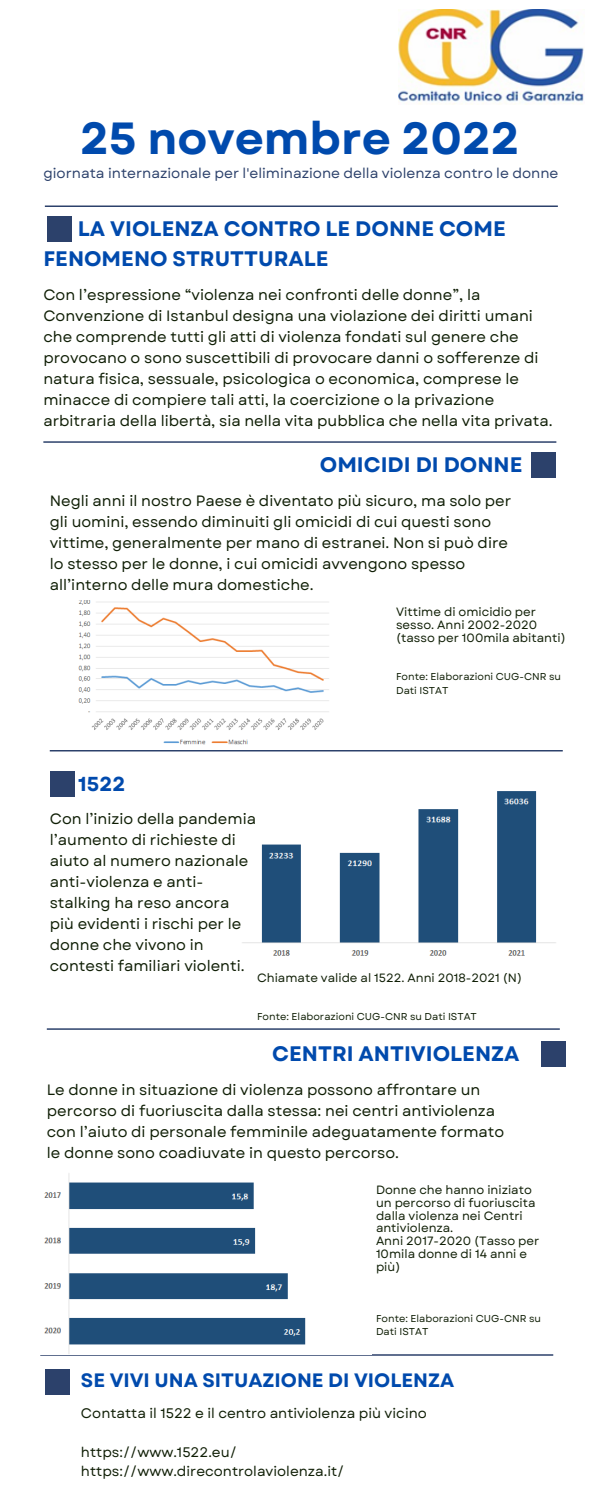
<style>
.page{position:relative;width:600px;height:1500px;background:#fff}
.page>*{position:absolute;margin:0;border:0;box-sizing:border-box;transform-origin:0 0}
.t1{font:700 45px "Garet";color:#004aad}
.t2{font:700 21px/29.2px "Garet";color:#004aad}
.t3{font:700 20.2px "Garet";color:#004aad}
.t4{font:700 19.4px "Garet";color:#004aad}
.t5{font:15px/21px "Garet";color:#0f1e05}
.t6{font:14px "Garet";color:#2c416b}
.t7{font:13.8px/19.4px "Garet";color:#0f1e05}
.t8{font:12px/12.8px "Garet";color:#0f1e05}
.t9{font:10px/13.8px "Garet";color:#0f1e05}
</style>
<div class="page">
<div style="left:47px;top:217px;width:25px;height:25px;background:#2c416b"></div>
<hr style="left:45px;top:206px;width:513px;height:1px;background:#2c416b">
<hr style="left:43px;top:441px;width:513px;height:2px;background:#2c416b">
<hr style="left:50px;top:750px;width:513px;height:1px;background:#2c416b">
<hr style="left:47px;top:1028px;width:513px;height:2px;background:#2c416b">
<div style="left:50px;top:772px;width:25px;height:25px;background:#2c416b"></div>
<div style="left:531px;top:453px;width:25px;height:25px;background:#2c416b"></div>
<div style="left:541px;top:1041px;width:25px;height:26px;background:#2c416b"></div>
<img style="left:399px;top:9px;width:185px;height:96px">
<hr style="left:40px;top:1354px;width:513px;height:2px;background:#2c416b">
<div style="left:45px;top:1369px;width:25px;height:25px;background:#2c416b"></div>
<img style="left:78px;top:600px;width:251px;height:145px">
<img style="left:242px;top:791px;width:314px;height:165px">
<img style="left:44px;top:1173px;width:262px;height:181px">
<h1 class="t1" style="left:80px;top:106px;width:441px">25 novembre 2022</h1>
<p class="t6" style="left:43px;top:163px;width:517px">giornata internazionale per l'eliminazione della violenza contro le donne</p>
<h2 class="t2" style="left:43px;top:215px;width:464px;text-indent:35px">LA VIOLENZA CONTRO LE DONNE COME<br>FENOMENO STRUTTURALE</h2>
<p class="t5" style="left:43px;top:284px;width:511px">Con l’espressione “violenza nei confronti delle donne”, la Convenzione di Istanbul designa una violazione dei diritti umani che comprende tutti gli atti di violenza fondati sul genere che provocano o sono suscettibili di provocare danni o sofferenze di natura fisica, sessuale, psicologica o economica, comprese le minacce di compiere tali atti, la coercizione o la privazione arbitraria della libertà, sia nella vita pubblica che nella vita privata.</p>
<h2 class="t2" style="left:320px;top:450px;width:204px">OMICIDI DI DONNE</h2>
<p class="t5" style="left:50px;top:490px;width:463px">Negli anni il nostro Paese è diventato più sicuro, ma solo per gli uomini, essendo diminuiti gli omicidi di cui questi sono vittime, generalmente per mano di estranei. Non si può dire lo stesso per le donne, i cui omicidi avvengono spesso all’interno delle mura domestiche.</p>
<p class="t8" style="left:396px;top:606px;width:171px">Vittime di omicidio per sesso. Anni 2002-2020 (tasso per 100mila abitanti)</p>
<h3 class="t3" style="left:78px;top:769px;width:49px">1522</h3>
<p class="t9" style="left:396px;top:669px;width:167px">Fonte: Elaborazioni CUG-CNR su<br>Dati ISTAT</p>
<p class="t5" style="left:50px;top:808px;width:208px">Con l’inizio della pandemia l’aumento di richieste di aiuto al numero nazionale anti-violenza e anti&shy;stalking ha reso ancora più evidenti i rischi per le donne che vivono in contesti familiari violenti.</p>
<p class="t8" style="left:257px;top:971px;width:267px">Chiamate valide al 1522. Anni 2018-2021 (N)</p>
<p class="t9" style="left:257px;top:1009px;width:221px">Fonte: Elaborazioni CUG-CNR su Dati ISTAT</p>
<h2 class="t2" style="left:272px;top:1039px;width:249px">CENTRI ANTIVIOLENZA</h2>
<p class="t5" style="left:47px;top:1079px;width:459px">Le donne in situazione di violenza possono affrontare un percorso di fuoriuscita dalla stessa: nei centri antiviolenza con l’aiuto di personale femminile adeguatamente formato le donne sono coadiuvate in questo percorso.</p>
<p class="t8" style="left:376px;top:1184px;width:165px">Donne che hanno iniziato un percorso di fuoriuscita dalla violenza nei Centri antiviolenza.<br>Anni 2017-2020 (Tasso per<br>10mila donne di 14 anni e più)</p>
<p class="t9" style="left:376px;top:1311px;width:167px">Fonte: Elaborazioni CUG-CNR su<br>Dati ISTAT</p>
<p class="t4" style="left:81px;top:1366px;width:375px">SE VIVI UNA SITUAZIONE DI VIOLENZA</p>
<p class="t7" style="left:81px;top:1404px;width:347px">Contatta il 1522 e il centro antiviolenza più vicino</p>
<p class="t7" style="left:81px;top:1443px;width:265px">https://www.1522.eu/ https://www.direcontrolaviolenza.it/</p>
</div>
